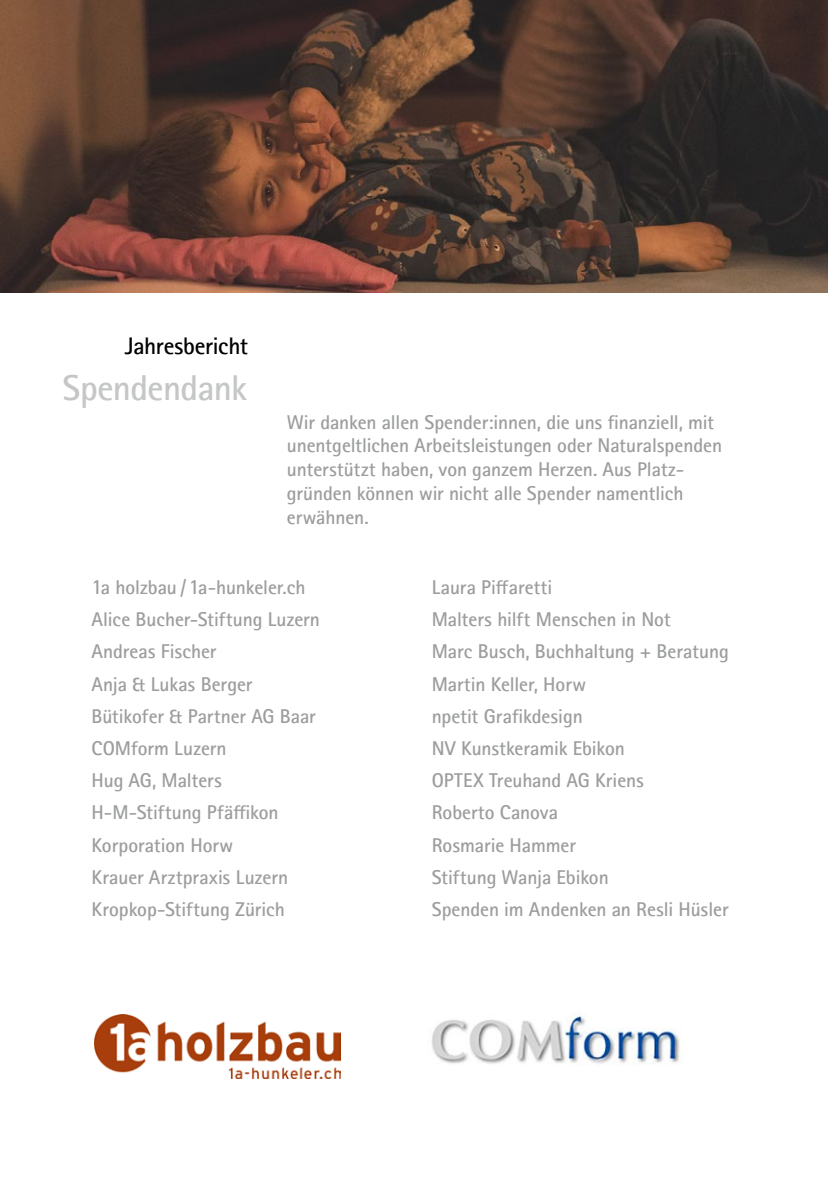
<style>
.page{position:relative;width:828px;height:1191px;background:#fff}
.page>*{position:absolute;margin:0;border:0;box-sizing:border-box;transform-origin:0 0}
.t1{font:600 36px "Rotis II Sans Pro";letter-spacing:-.02em;color:#c5c6c6}
.t2{font:600 24px "Rotis II Sans Pro";letter-spacing:-.015em;color:#000}
.t3{font:600 20px/32.2px "Rotis II Sans Pro";letter-spacing:-.005em;color:#9c9d9d}
</style>
<div class="page">
<img style="left:0;top:0;width:828px;height:292px">
<img style="left:94px;top:1014px;width:246px;height:64px">
<img style="left:431px;top:1012px;width:250px;height:52px">
<p class="t2" style="left:125px;top:332px;width:125px">Jahresbericht</p>
<h1 class="t1" style="left:63px;top:367px;width:186px">Spendendank</h1>
<p class="t3" style="left:287px;top:410px;width:436px;line-height:23.8px">Wir danken allen Spender:innen, die uns finanziell, mit unentgeltlichen Arbeitsleistungen oder Naturalspenden unterstützt haben, von ganzem Herzen. Aus Platz&shy;gründen können wir nicht alle Spender namentlich erwähnen.</p>
<p class="t3" style="left:91px;top:571px;width:230px">1a holzbau / 1a-hunkeler.ch<br>Alice Bucher-Stiftung Luzern<br>Andreas Fischer<br>Anja &amp; Lukas Berger<br>Bütikofer &amp; Partner AG Baar<br>COMform Luzern<br>Hug AG, Malters<br>H-M-Stiftung Pfäffikon<br>Korporation Horw<br>Krauer Arztpraxis Luzern<br>Kropkop-Stiftung Zürich</p>
<p class="t3" style="left:432px;top:571px;width:299px">Laura Piffaretti<br>Malters hilft Menschen in Not<br>Marc Busch, Buchhaltung + Beratung<br>Martin Keller, Horw<br>npetit Grafikdesign<br>NV Kunstkeramik Ebikon<br>OPTEX Treuhand AG Kriens<br>Roberto Canova<br>Rosmarie Hammer<br>Stiftung Wanja Ebikon<br>Spenden im Andenken an Resli Hüsler</p>
</div>
